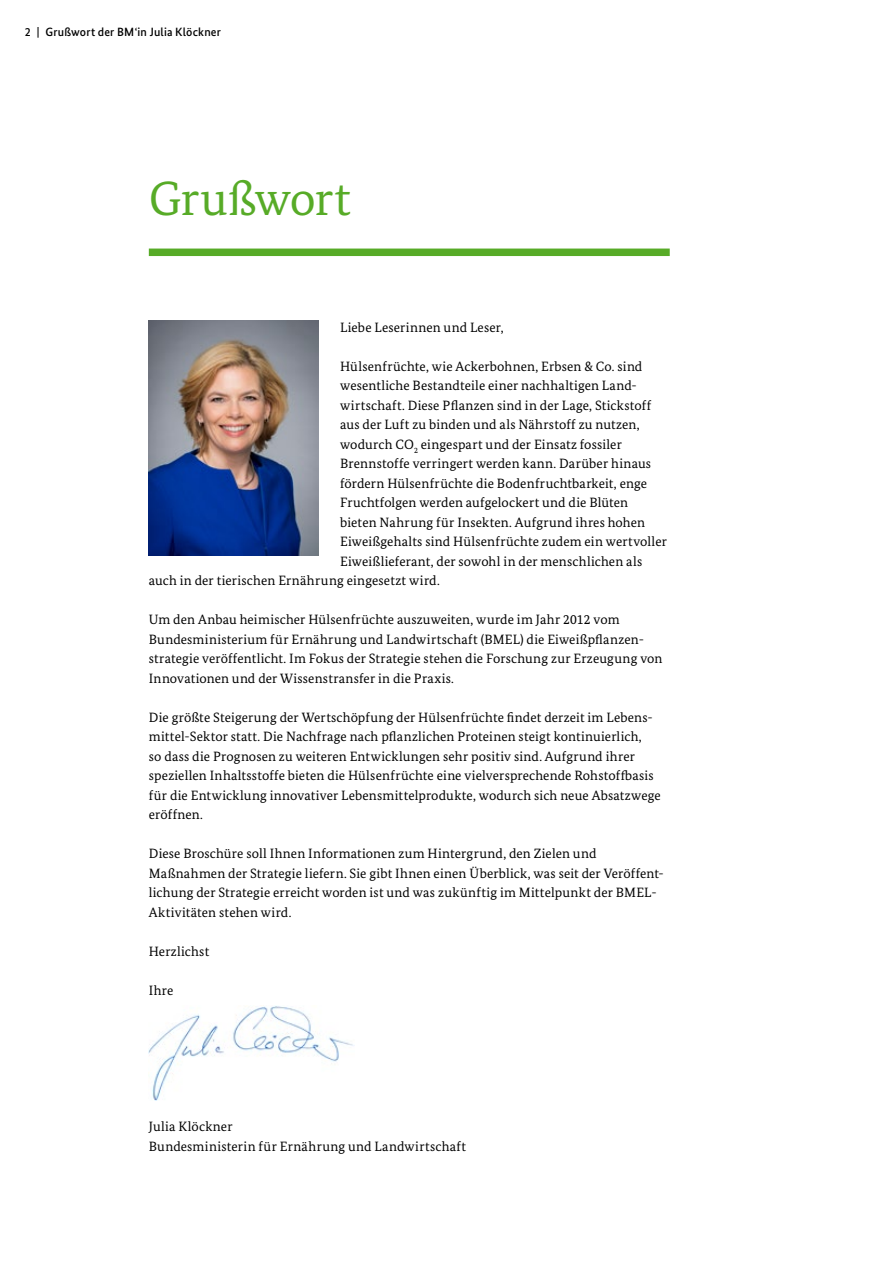
<style>
.page{position:relative;width:893px;height:1263px;background:#fff}
.page>*{position:absolute;margin:0;border:0;box-sizing:border-box;transform-origin:0 0}
.t1{font:48px "Bundes Serif";letter-spacing:-.02em;color:#57ab27}
.t2{font:13.5px/19.5px "Bundes Serif";letter-spacing:.01em;color:#000}
.t3{font:500 12px "Bundes Sans";letter-spacing:.015em;color:#000}
</style>
<div class="page">
<div style="left:149px;top:249px;width:521px;height:7px;background:#57ab27"></div>
<img style="left:149px;top:320px;width:170px;height:235px">
<img style="left:149px;top:1005px;width:205px;height:96px">
<p class="t3" style="left:25px;top:24px;width:198px">2 | Grußwort der BM‘in Julia Klöckner</p>
<h1 class="t1" style="left:149px;top:169px;width:203px">Grußwort</h1>
<p class="t2" style="left:340px;top:317px;width:165px">Liebe Leserinnen und Leser,</p>
<p class="t2" style="left:340px;top:356px;width:304px">Hülsenfrüchte, wie Ackerbohnen, Erbsen &amp; Co. sind</p>
<p class="t2" style="left:340px;top:375px;width:298px">wesentliche Bestandteile einer nachhaltigen Land-</p>
<p class="t2" style="left:340px;top:395px;width:312px">wirtschaft. Diese Pflanzen sind in der Lage, Stickstoff</p>
<p class="t2" style="left:340px;top:414px;width:301px">aus der Luft zu binden und als Nährstoff zu nutzen,</p>
<p class="t2" style="left:340px;top:434px;width:283px">wodurch CO<sub>2</sub> eingespart und der Einsatz fossiler</p>
<p class="t2" style="left:340px;top:453px;width:312px">Brennstoffe verringert werden kann. Darüber hinaus</p>
<p class="t2" style="left:340px;top:473px;width:309px">fördern Hülsenfrüchte die Bodenfruchtbarkeit, enge</p>
<p class="t2" style="left:340px;top:492px;width:289px">Fruchtfolgen werden aufgelockert und die Blüten</p>
<p class="t2" style="left:340px;top:512px;width:306px">bieten Nahrung für Insekten. Aufgrund ihres hohen</p>
<p class="t2" style="left:340px;top:531px;width:328px">Eiweißgehalts sind Hülsenfrüchte zudem ein wertvoller</p>
<p class="t2" style="left:340px;top:551px;width:304px">Eiweißlieferant, der sowohl in der menschlichen als</p>
<p class="t2" style="left:149px;top:570px;width:292px">auch in der tierischen Ernährung eingesetzt wird.</p>
<p class="t2" style="left:149px;top:609px;width:515px">Um den Anbau heimischer Hülsenfrüchte auszuweiten, wurde im Jahr 2012 vom Bundesministerium für Ernährung und Landwirtschaft (BMEL) die Eiweißpflanzen&shy;strategie veröffentlicht. Im Fokus der Strategie stehen die Forschung zur Erzeugung von Innovationen und der Wissenstransfer in die Praxis.</p>
<p class="t2" style="left:149px;top:707px;width:513px">Die größte Steigerung der Wertschöpfung der Hülsenfrüchte findet derzeit im Lebens&shy;mittel-Sektor statt. Die Nachfrage nach pflanzlichen Proteinen steigt kontinuierlich,<br>so dass die Prognosen zu weiteren Entwicklungen sehr positiv sind. Aufgrund ihrer speziellen Inhaltsstoffe bieten die Hülsenfrüchte eine vielversprechende Rohstoffbasis für die Entwicklung innovativer Lebensmittelprodukte, wodurch sich neue Absatzwege eröffnen.</p>
<p class="t2" style="left:149px;top:843px;width:516px">Diese Broschüre soll Ihnen Informationen zum Hintergrund, den Zielen und Maßnahmen der Strategie liefern. Sie gibt Ihnen einen Überblick, was seit der Veröffent&shy;lichung der Strategie erreicht worden ist und was zukünftig im Mittelpunkt der BMEL-Aktivitäten stehen wird.</p>
<p class="t2" style="left:149px;top:941px;width:62px">Herzlichst</p>
<p class="t2" style="left:149px;top:980px;width:26px">Ihre</p>
<p class="t2" style="left:149px;top:1116px;width:319px">Julia Klöckner<br>Bundesministerin für Ernährung und Landwirtschaft</p>
</div>
